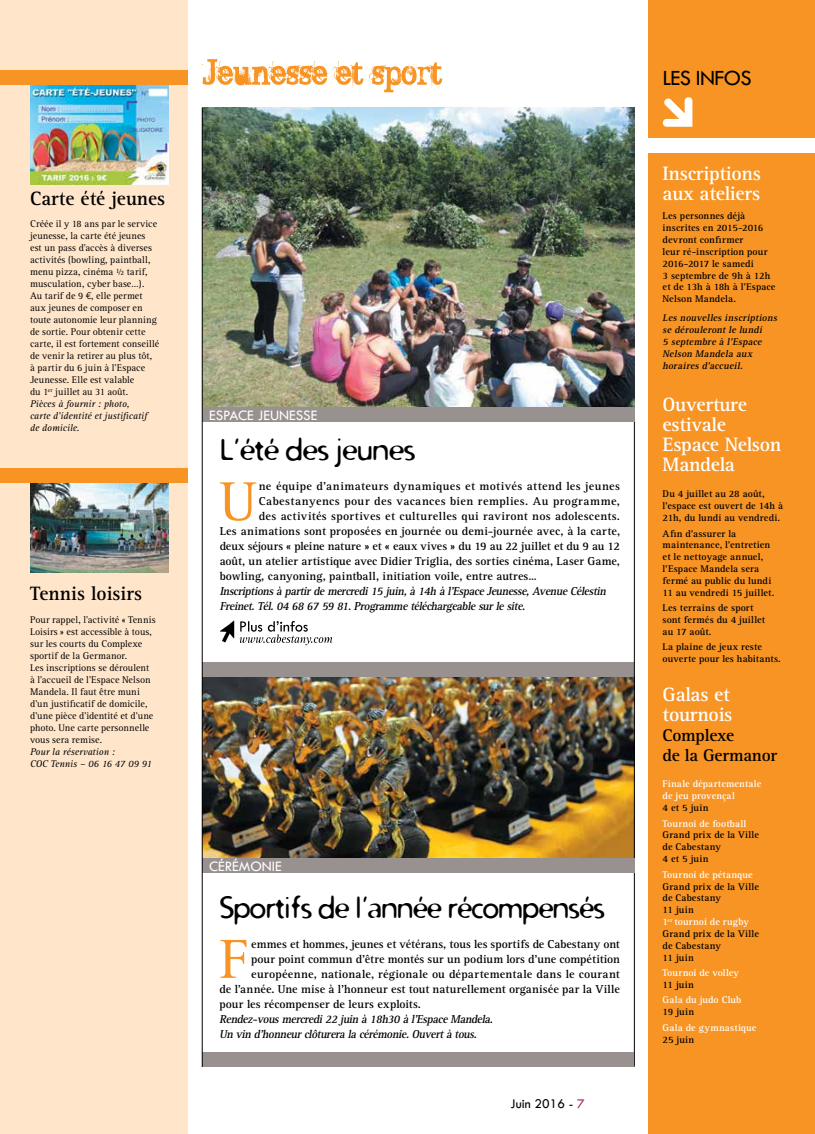
<style>
.page{position:relative;width:815px;height:1134px;background:#fff}
.page>*{position:absolute;margin:0;border:0;box-sizing:border-box;transform-origin:0 0}
.t1{font:56.88px "Rotis Serif";color:#f79423}
.t2{font:30px "Distro";letter-spacing:-.01em;color:#000}
.t3{font:22.5px "Tw Cen";letter-spacing:-.03em;color:#000}
.t4{font:700 20px/20px "Rotis Serif";letter-spacing:-.015em;color:#fff}
.t5{font:700 20px "Rotis Serif";color:#000}
.t6{font:700 17.5px/20px "Rotis Serif";letter-spacing:-.015em;color:#000}
.t7{font:15px "Tw Cen";color:#fff}
.t8{font:13.75px "Tw Cen";color:#000}
.t9{font:700 11.88px "Rotis Serif";letter-spacing:.01em;color:#000}
.t10{font:italic 700 11.88px/15px "Rotis Serif";letter-spacing:-.03em;color:#000;scale:.95 1}
.t11{font:700 11.88px "Rotis Serif";letter-spacing:.035em;color:#000}
.t12{font:700 11.88px "Rotis Serif";letter-spacing:-.01em;color:#000}
.t13{font:700 11.88px "Rotis Serif";letter-spacing:.03em;color:#000}
.t14{font:10px/12px "Rotis Serif";letter-spacing:.005em;color:#000}
.t15{font:700 10px/11.9px "Rotis Serif";letter-spacing:.005em;color:#000}
.t16{font:700 10px/11.9px "Rotis Serif";letter-spacing:.005em;color:#fff}
.t17{font:italic 700 10px/11.9px "Rotis Serif";color:#000}
.t18{font:italic 10px/12px "Rotis Serif";letter-spacing:-.005em;color:#000}
.s1{font-family:"Euro Mono"}
.s2{font-style:italic}
.s3{color:#a42166}
.s4{color:#fff}
</style>
<div class="page">
<div style="left:0;top:0;width:188px;height:1134px;background:#ffe6cb"></div>
<div style="left:648px;top:0;width:167px;height:1134px;background:#f79423"></div>
<svg style="left:662px;top:97px;width:30px;height:30px"></svg>
<div style="left:645px;top:138px;width:170px;height:14px;background:#fff"></div>
<svg style="left:202px;top:59px;width:240px;height:33px"></svg>
<img style="left:203px;top:677px;width:431px;height:182px">
<div style="left:202px;top:663px;width:432px;height:14px;background:#989190"></div>
<img style="left:30px;top:482px;width:138px;height:91px">
<hr style="left:634px;top:108px;width:1px;height:959px;background:#000">
<img style="left:203px;top:108px;width:431px;height:300px">
<div style="left:202px;top:1053px;width:432px;height:14px;background:#989190"></div>
<div style="left:202px;top:859px;width:432px;height:14px;background:#989190"></div>
<img style="left:30px;top:85px;width:138px;height:100px">
<div style="left:202px;top:408px;width:432px;height:14px;background:#989190"></div>
<div style="left:0;top:468px;width:188px;height:14px;background:#f79423"></div>
<hr style="left:202px;top:108px;width:1px;height:959px;background:#000">
<div style="left:0;top:71px;width:188px;height:14px;background:#f79423"></div>
<svg style="left:220px;top:620px;width:112px;height:25px"></svg>
<h3 class="t5" style="left:30px;top:186px;width:137px">Carte été jeunes</h3>
<p class="t14" style="left:30px;top:218px;width:131px">Créée il y 18 ans par le service jeunesse, la carte été jeunes est un pass d’accès à diverses activités (bowling, paintball, menu pizza, cinéma ½ tarif, musculation, cyber base…).<br>Au tarif de 9 <span class="s1">€</span>, elle permet aux jeunes de composer en toute autonomie leur planning de sortie. Pour obtenir cette carte, il est fortement conseillé de venir la retirer au plus tôt, à partir du 6 juin à l’Espace<br>Jeunesse. Elle est valable<br>du 1<sup>er</sup> juillet au 31 août.<br><span class="s2">Pièces à fournir : photo,<br>carte d’identité et justificatif<br>de domicile.</span></p>
<h3 class="t5" style="left:30px;top:582px;width:113px">Tennis loisirs</h3>
<p class="t14" style="left:30px;top:614px;width:127px">Pour rappel, l’activité « Tennis<br>Loisirs » est accessible à tous, sur les courts du Complexe sportif de la Germanor.<br>Les inscriptions se déroulent à l’accueil de l’Espace Nelson<br>Mandela. Il faut être muni d’un justificatif de domicile, d’une pièce d’identité et d’une photo. Une carte personnelle vous sera remise.</p>
<p class="t18" style="left:30px;top:746px;width:123px">Pour la réservation :<br>COC Tennis – 06 16 47 09 91</p>
<h3 class="t7" style="left:209px;top:406px;width:15px">ESPACE</h3>
<h3 class="t7" style="left:258px;top:406px;width:9px">JEUNESSE</h3>
<h2 class="t2" style="left:220px;top:431px;width:197px">L’été des jeunes</h2>
<h1 class="t1" style="left:220px;top:469px;width:38px">U</h1>
<p class="t11" style="left:259px;top:479px;width:363px">ne équipe d’animateurs dynamiques et motivés attend les jeunes</p>
<p class="t11" style="left:259px;top:494px;width:363px">Cabestanyencs pour des vacances bien remplies. Au programme,</p>
<p class="t13" style="left:259px;top:509px;width:363px">des activités sportives et culturelles qui raviront nos adolescents.</p>
<p class="t9" style="left:220px;top:524px;width:402px">Les animations sont proposées en journée ou demi-journée avec, à la carte,</p>
<p class="t12" style="left:220px;top:539px;width:402px">deux séjours « pleine nature » et « eaux vives » du 19 au 22 juillet et du 9 au 12</p>
<p class="t9" style="left:220px;top:554px;width:402px">août, un atelier artistique avec Didier Triglia, des sorties cinéma, Laser Game,</p>
<p class="t9" style="left:220px;top:569px;width:319px">bowling, canyoning, paintball, initiation voile, entre autres…</p>
<p class="t10" style="left:220px;top:584px;width:411px">Inscriptionsàpartirdemercredi15 juin,à14h àl’EspaceJeunesse,AvenueCélestin<br>Freinet.Tél.04 68 67 59 81.Programmetéléchargeablesurlesite.</p>
<h3 class="t7" style="left:209px;top:857px;width:18px">CÉRÉMONIE</h3>
<h2 class="t2" style="left:220px;top:888px;width:387px">Sportifs de l’année récompensés</h2>
<h1 class="t1" style="left:220px;top:926px;width:31px">F</h1>
<p class="t9" style="left:251px;top:937px;width:370px">emmes et hommes, jeunes et vétérans, tous les sportifs de Cabestany ont</p>
<p class="t9" style="left:251px;top:952px;width:370px">pour point commun d’être montés sur un podium lors d’une compétition</p>
<p class="t9" style="left:251px;top:967px;width:370px">européenne, nationale, régionale ou départementale dans le courant</p>
<p class="t9" style="left:220px;top:982px;width:402px">de l’année. Une mise à l’honneur est tout naturellement organisée par la Ville</p>
<p class="t9" style="left:220px;top:997px;width:203px">pour les récompenser de leurs exploits.</p>
<p class="t10" style="left:220px;top:1012px;width:292px">Rendez-vousmercredi22 juin à18h30 àl’EspaceMandela.<br>Un vin d’honneurclôtureralacérémonie.Ouvertàtous.</p>
<h3 class="t8" style="left:510px;top:1095px;width:76px">JUIN 2016 - <span class="s3">7</span></h3>
<h3 class="t3" style="left:663px;top:64px;width:90px">LES INFOS</h3>
<h3 class="t4" style="left:663px;top:164px;width:100px">Inscriptions aux ateliers</h3>
<p class="t15" style="left:663px;top:210px;width:114px">Les personnes déjà inscrites en 2015-2016 devront confirmer<br>leur ré-inscription pour<br>2016-2017 le samedi<br>3 septembre de 9h à 12h et de 13h à 18h à l’Espace<br>Nelson Mandela.</p>
<p class="t17" style="left:663px;top:312px;width:118px">Les nouvelles inscriptions se dérouleront le lundi<br>5 septembre à l’Espace<br>Nelson Mandela aux horaires d’accueil.</p>
<h3 class="t4" style="left:663px;top:395px;width:120px">Ouverture estivale<br>Espace Nelson<br>Mandela</h3>
<p class="t15" style="left:663px;top:488px;width:122px">Du 4 juillet au 28 août, l’espace est ouvert de 14h à<br>21h, du lundi au vendredi.</p>
<p class="t15" style="left:663px;top:527px;width:113px">Afin d’assurer la maintenance, l’entretien et le nettoyage annuel, l’Espace Mandela sera fermé au public du lundi<br>11 au vendredi 15 juillet.</p>
<p class="t15" style="left:663px;top:602px;width:104px">Les terrains de sport sont fermés du 4 juillet au 17 août.</p>
<p class="t15" style="left:663px;top:641px;width:120px">La plaine de jeux reste ouverte pour les habitants.</p>
<h3 class="t4" style="left:663px;top:685px;width:71px">Galas et tournois</h3>
<h3 class="t6" style="left:663px;top:726px;width:116px">Complexe<br>de la Germanor</h3>
<p class="t16" style="left:663px;top:778px;width:100px">Finale départementale de jeu provençal</p>
<p class="t15" style="left:663px;top:802px;width:47px">4 et 5 juin</p>
<p class="t16" style="left:663px;top:817px;width:85px">Tournoi de football</p>
<p class="t15" style="left:663px;top:829px;width:98px">Grand prix de la Ville de Cabestany<br>4 et 5 juin</p>
<p class="t16" style="left:663px;top:868px;width:92px">Tournoi de pétanque</p>
<p class="t15" style="left:663px;top:880px;width:98px">Grand prix de la Ville de Cabestany<br>11 juin<br><span class="s4">1</span><sup>er</sup> <span class="s4">tournoi de rugby<br></span>Grand prix de la Ville de Cabestany<br>11 juin</p>
<p class="t16" style="left:663px;top:967px;width:78px">Tournoi de volley</p>
<p class="t15" style="left:663px;top:979px;width:33px">11 juin</p>
<p class="t16" style="left:663px;top:994px;width:80px">Gala du judo Club</p>
<p class="t15" style="left:663px;top:1006px;width:33px">19 juin</p>
<p class="t16" style="left:663px;top:1022px;width:95px">Gala de gymnastique</p>
<p class="t15" style="left:663px;top:1033px;width:33px">25 juin</p>
</div>
